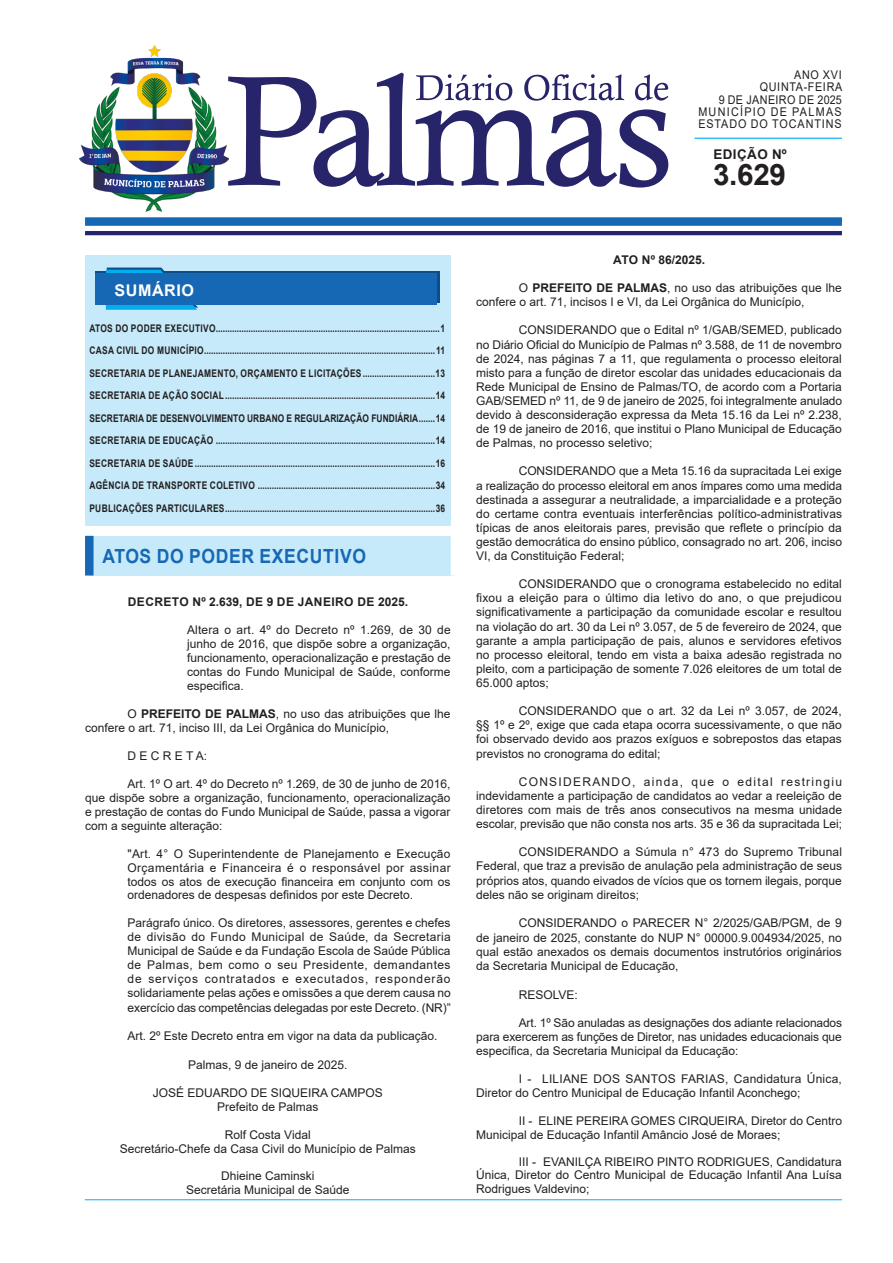
<style>
.page{position:relative;width:893px;height:1263px;background:#fff}
.page>*{position:absolute;margin:0;border:0;box-sizing:border-box;transform-origin:0 0}
.t1{font:700 29.55px "Arial";color:#231f20}
.t2{font:700 19.5px "Arial";letter-spacing:.035em;color:#1768b4;scale:.9 1}
.t3{font:700 16.2px "Arial";letter-spacing:.035em;color:#fff}
.t4{font:700 13.35px "Arial";letter-spacing:.035em;color:#231f20}
.t5{font:12px/14.1px "Arial";color:#231f20;text-align:justify}
.t6{font:12px/12.3px "Arial";letter-spacing:.065em;color:#231f20;text-align:right;scale:.9 1}
.t7{font:700 12px "Arial";letter-spacing:.025em;color:#231f20}
.t8{font:700 12px "Arial";color:#231f20}
.t9{font:700 10.5px/22.5px "Arial";letter-spacing:.035em;color:#231f20;text-align:justify;scale:.8 1}
.s1{font-weight:700}
</style>
<div class="page">
<div style="left:85px;top:255px;width:366px;height:270px;background:#c6eafa"></div>
<div style="left:85px;top:217px;width:757px;height:9px;background:#1768b4"></div>
<hr style="left:85px;top:231px;width:757px;height:4px;background:#28246a">
<hr style="left:694px;top:138px;width:148px;height:1px;background:#00aeef">
<svg style="left:229px;top:73px;width:439px;height:115px"></svg>
<svg style="left:96px;top:272px;width:344px;height:31px"></svg>
<svg style="left:106px;top:268px;width:92px;height:42px"></svg>
<div style="left:96px;top:274px;width:341px;height:31px;background:#1768b4"></div>
<hr style="left:85px;top:1199px;width:757px;height:1px;background:#00aeef">
<img style="left:80px;top:46px;width:149px;height:166px">
<div style="left:89px;top:536px;width:366px;height:39px;background:#c6eafa"></div>
<div style="left:85px;top:536px;width:9px;height:39px;background:#1768b4"></div>
<div style="left:451px;top:536px;width:8px;height:39px;background:#fff"></div>
<p class="t6" style="left:698px;top:69px;width:162px">ANO XVI<br>QUINTA-FEIRA<br>9 DE JANEIRO DE 2025<br>MUNICÍPIO DE PALMAS<br>ESTADO DO TOCANTINS</p>
<h1 class="t1" style="left:713px;top:154px;width:74px">3.629</h1>
<p class="t4" style="left:713px;top:145px;width:75px">EDIÇÃO Nº</p>
<h3 class="t3" style="left:114px;top:279px;width:81px">SUMÁRIO</h3>
<p class="t9" style="left:89px;top:317px;width:446px">ATOS DO PODER EXECUTIVO................................................................................................1<br>CASA CIVIL DO MUNICÍPIO...................................................................................................11<br>SECRETARIA DE PLANEJAMENTO, ORÇAMENTO E LICITAÇÕES...............................13<br>SECRETARIA DE AÇÃO SOCIAL..........................................................................................14<br>SECRETARIA DE DESENVOLVIMENTO URBANO E REGULARIZAÇÃO FUNDIÁRIA.......14<br>SECRETARIA DE EDUCAÇÃO ..............................................................................................14<br>SECRETARIA DE SAÚDE.......................................................................................................16<br>AGÊNCIA DE TRANSPORTE COLETIVO ............................................................................34<br>PUBLICAÇÕES PARTICULARES..........................................................................................36</p>
<h2 class="t2" style="left:102px;top:542px;width:294px">ATOS DO PODER EXECUTIVO</h2>
<p class="t7" style="left:128px;top:594px;width:282px">DECRETO Nº 2.639, DE 9 DE JANEIRO DE 2025.</p>
<p class="t5" style="left:187px;top:623px;width:265px">Altera o art. 4º do Decreto nº 1.269, de 30 de junho de 2016, que dispõe sobre a organização, funcionamento, operacionalização e prestação de contas do Fundo Municipal de Saúde, conforme especifica.</p>
<p class="t5" style="left:85px;top:707px;width:367px;text-indent:43px">O <span class="s1">PREFEITO DE PALMAS</span>, no uso das atribuições que lhe confere o art. 71, inciso III, da Lei Orgânica do Município,</p>
<p class="t5" style="left:128px;top:748px;width:81px">D E C R E T A:</p>
<p class="t5" style="left:85px;top:776px;width:367px;text-indent:43px">Art. 1º O art. 4º do Decreto nº 1.269, de 30 de junho de 2016, que dispõe sobre a organização, funcionamento, operacionalização e prestação de contas do Fundo Municipal de Saúde, passa a vigorar com a seguinte alteração:</p>
<p class="t5" style="left:128px;top:846px;width:325px">"Art. 4° O Superintendente de Planejamento e Execução Orçamentária e Financeira é o responsável por assinar todos os atos de execução financeira em conjunto com os ordenadores de despesas definidos por este Decreto.</p>
<p class="t5" style="left:128px;top:916px;width:325px">Parágrafo único. Os diretores, assessores, gerentes e chefes de divisão do Fundo Municipal de Saúde, da Secretaria Municipal de Saúde e da Fundação Escola de Saúde Pública de Palmas, bem como o seu Presidente, demandantes de serviços contratados e executados, responderão solidariamente pelas ações e omissões a que derem causa no exercício das competências delegadas por este Decreto. (NR)”</p>
<p class="t5" style="left:128px;top:1029px;width:311px">Art. 2º Este Decreto entra em vigor na data da publicação.</p>
<p class="t5" style="left:188px;top:1057px;width:161px">Palmas, 9 de janeiro de 2025.</p>
<p class="t5" style="left:153px;top:1086px;width:232px;text-align:center">JOSÉ EDUARDO DE SIQUEIRA CAMPOS<br>Prefeito de Palmas</p>
<p class="t5" style="left:120px;top:1128px;width:298px;text-align:center">Rolf Costa Vidal<br>Secretário-Chefe da Casa Civil do Município de Palmas</p>
<p class="t5" style="left:186px;top:1169px;width:165px;line-height:13.5px;text-align:center">Dhieine Caminski<br>Secretária Municipal de Saúde</p>
<p class="t8" style="left:613px;top:251px;width:94px">ATO Nº 86/2025.</p>
<p class="t5" style="left:476px;top:281px;width:367px;text-indent:43px">O <span class="s1">PREFEITO DE PALMAS</span>, no uso das atribuições que lhe confere o art. 71, incisos I e VI, da Lei Orgânica do Município,</p>
<p class="t5" style="left:476px;top:323px;width:367px;text-indent:43px">CONSIDERANDO que o Edital nº 1/GAB/SEMED, publicado no Diário Oficial do Município de Palmas nº 3.588, de 11 de novembro de 2024, nas páginas 7 a 11, que regulamenta o processo eleitoral misto para a função de diretor escolar das unidades educacionais da Rede Municipal de Ensino de Palmas/TO, de acordo com a Portaria GAB/SEMED nº 11, de 9 de janeiro de 2025, foi integralmente anulado devido à desconsideração expressa da Meta 15.16 da Lei nº 2.238, de 19 de janeiro de 2016, que institui o Plano Municipal de Educação de Palmas, no processo seletivo;</p>
<p class="t5" style="left:476px;top:464px;width:367px;text-indent:43px">CONSIDERANDO que a Meta 15.16 da supracitada Lei exige a realização do processo eleitoral em anos ímpares como uma medida destinada a assegurar a neutralidade, a imparcialidade e a proteção do certame contra eventuais interferências político-administrativas típicas de anos eleitorais pares, previsão que reflete o princípio da gestão democrática do ensino público, consagrado no art. 206, inciso VI, da Constituição Federal;</p>
<p class="t5" style="left:476px;top:577px;width:367px;text-indent:43px">CONSIDERANDO que o cronograma estabelecido no edital fixou a eleição para o último dia letivo do ano, o que prejudicou significativamente a participação da comunidade escolar e resultou na violação do art. 30 da Lei nº 3.057, de 5 de fevereiro de 2024, que garante a ampla participação de pais, alunos e servidores efetivos no processo eleitoral, tendo em vista a baixa adesão registrada no pleito, com a participação de somente 7.026 eleitores de um total de 65.000 aptos;</p>
<p class="t5" style="left:476px;top:704px;width:367px;text-indent:43px">CONSIDERANDO que o art. 32 da Lei nº 3.057, de 2024, §§ 1º e 2º, exige que cada etapa ocorra sucessivamente, o que não foi observado devido aos prazos exíguos e sobrepostos das etapas previstos no cronograma do edital;</p>
<p class="t5" style="left:476px;top:774px;width:367px;text-indent:43px">CONSIDERANDO, ainda, que o edital restringiu indevidamente a participação de candidatos ao vedar a reeleição de diretores com mais de três anos consecutivos na mesma unidade escolar, previsão que não consta nos arts. 35 e 36 da supracitada Lei;</p>
<p class="t5" style="left:476px;top:845px;width:367px;text-indent:43px">CONSIDERANDO a Súmula n° 473 do Supremo Tribunal Federal, que traz a previsão de anulação pela administração de seus próprios atos, quando eivados de vícios que os tornem ilegais, porque deles não se originam direitos;</p>
<p class="t5" style="left:476px;top:916px;width:367px;text-indent:43px">CONSIDERANDO o PARECER N° 2/2025/GAB/PGM, de 9 de janeiro de 2025, constante do NUP N° 00000.9.004934/2025, no qual estão anexados os demais documentos instrutórios originários da Secretaria Municipal de Educação,</p>
<p class="t5" style="left:519px;top:987px;width:61px">RESOLVE:</p>
<p class="t5" style="left:476px;top:1015px;width:367px;text-indent:43px">Art. 1º São anuladas as designações dos adiante relacionados para exercerem as funções de Diretor, nas unidades educacionais que especifica, da Secretaria Municipal da Educação:</p>
<p class="t5" style="left:476px;top:1072px;width:367px;text-indent:43px">I - LILIANE DOS SANTOS FARIAS, Candidatura Única,<br>Diretor do Centro Municipal de Educação Infantil Aconchego;</p>
<p class="t5" style="left:476px;top:1113px;width:367px;text-indent:43px">II - ELINE PEREIRA GOMES CIRQUEIRA, Diretor do Centro<br>Municipal de Educação Infantil Amâncio José de Moraes;</p>
<p class="t5" style="left:476px;top:1155px;width:367px;line-height:13.5px;text-indent:43px">III - EVANILÇA RIBEIRO PINTO RODRIGUES, Candidatura Única, Diretor do Centro Municipal de Educação Infantil Ana Luísa Rodrigues Valdevino;</p>
</div>
